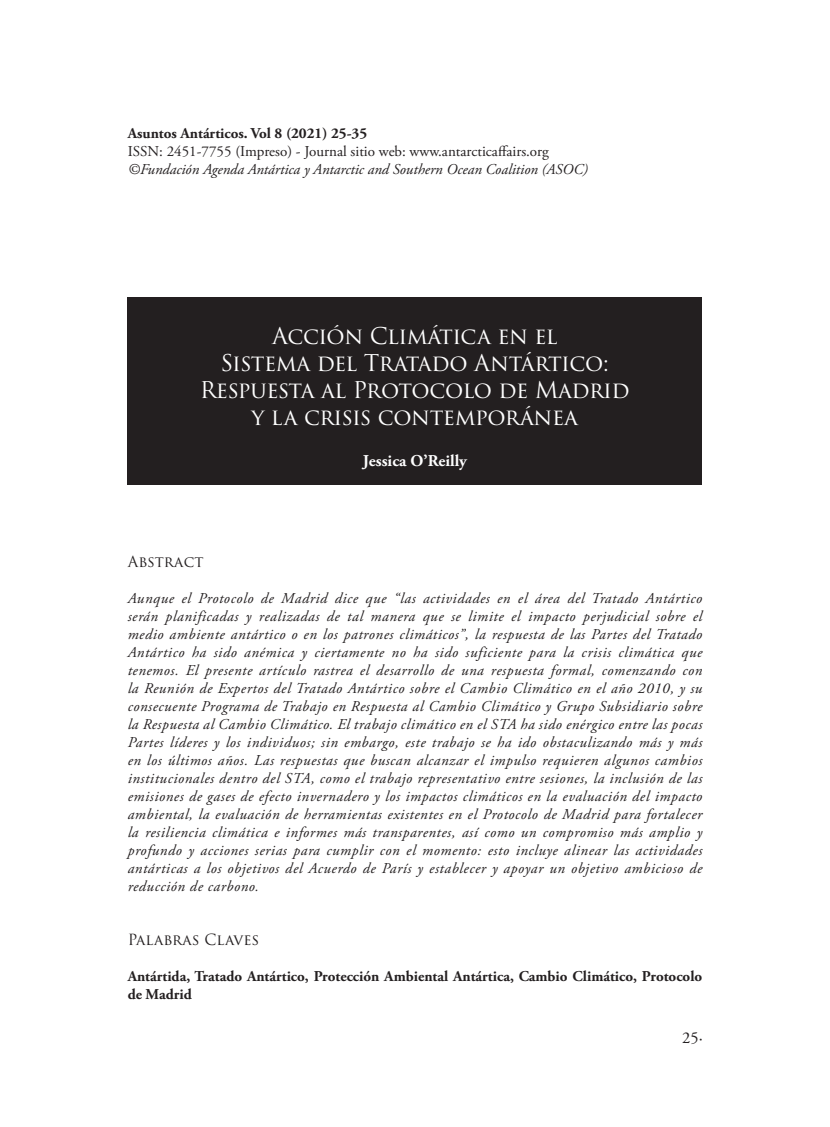
<style>
.page{position:relative;width:830px;height:1127px;background:#fff}
.page>*{position:absolute;margin:0;border:0;box-sizing:border-box;transform-origin:0 0}
.t1{font:22.5px "Trajan Pro 3";letter-spacing:-.025em;color:#fff}
.t2{font:700 16.5px "Adobe Garamond Pro";color:#fff}
.t3{font:16.5px "Adobe Garamond Pro";color:#231f20}
.t4{font:italic 15px/18px "Adobe Garamond Pro";color:#231f20;text-align:justify}
.t5{font:700 15px/18px "Adobe Garamond Pro";color:#231f20}
.t6{font:15px "Adobe Garamond Pro";color:#231f20}
.t7{font:15px "Trajan Pro 3";color:#231f20}
</style>
<div class="page">
<div style="left:128px;top:298px;width:574px;height:187px;background:#231f20"></div>
<p class="t5" style="left:128px;top:125px;width:241px">Asuntos Antárticos. Vol 8 (2021) 25-35</p>
<p class="t6" style="left:128px;top:143px;width:422px">ISSN: 2451-7755 (Impreso) - Journal sitio web: www.antarcticaffairs.org</p>
<p class="t4" style="left:128px;top:161px;width:461px">©Fundación Agenda Antártica y Antarctic and Southern Ocean Coalition (ASOC)</p>
<p class="t1" style="left:272px;top:321px;width:287px">Acción Climática en el</p>
<p class="t1" style="left:220px;top:348px;width:390px">Sistema del Tratado Antártico:</p>
<p class="t1" style="left:200px;top:375px;width:431px">Respuesta al Protocolo de Madrid</p>
<p class="t1" style="left:251px;top:402px;width:328px">y la crisis contemporánea</p>
<p class="t2" style="left:363px;top:451px;width:106px">Jessica O’Reilly</p>
<p class="t7" style="left:128px;top:552px;width:77px">Abstract</p>
<p class="t4" style="left:128px;top:590px;width:576px">Aunque el Protocolo de Madrid dice que “las actividades en el área del Tratado Antártico serán planificadas y realizadas de tal manera que se limite el impacto perjudicial sobre el medio ambiente antártico o en los patrones climáticos”, la respuesta de las Partes del Tratado Antártico ha sido anémica y ciertamente no ha sido suficiente para la crisis climática que tenemos. El presente artículo rastrea el desarrollo de una respuesta formal, comenzando con la Reunión de Expertos del Tratado Antártico sobre el Cambio Climático en el año 2010, y su consecuente Programa de Trabajo en Respuesta al Cambio Climático y Grupo Subsidiario sobre la Respuesta al Cambio Climático. El trabajo climático en el STA ha sido enérgico entre las pocas Partes líderes y los individuos; sin embargo, este trabajo se ha ido obstaculizando más y más en los últimos años. Las respuestas que buscan alcanzar el impulso requieren algunos cambios institucionales dentro del STA, como el trabajo representativo entre sesiones, la inclusión de las emisiones de gases de efecto invernadero y los impactos climáticos en la evaluación del impacto ambiental, la evaluación de herramientas existentes en el Protocolo de Madrid para fortalecer la resiliencia climática e informes más transparentes, así como un compromiso más amplio y profundo y acciones serias para cumplir con el momento: esto incluye alinear las actividades antárticas a los objetivos del Acuerdo de París y establecer y apoyar un objetivo ambicioso de reducción de carbono.</p>
<p class="t7" style="left:128px;top:930px;width:133px">Palabras Claves</p>
<p class="t5" style="left:128px;top:968px;width:576px">Antártida, Tratado Antártico, Protección Ambiental Antártica, Cambio Climático, Protocolo de Madrid</p>
<p class="t3" style="left:681px;top:1028px;width:22px">25·</p>
</div>
